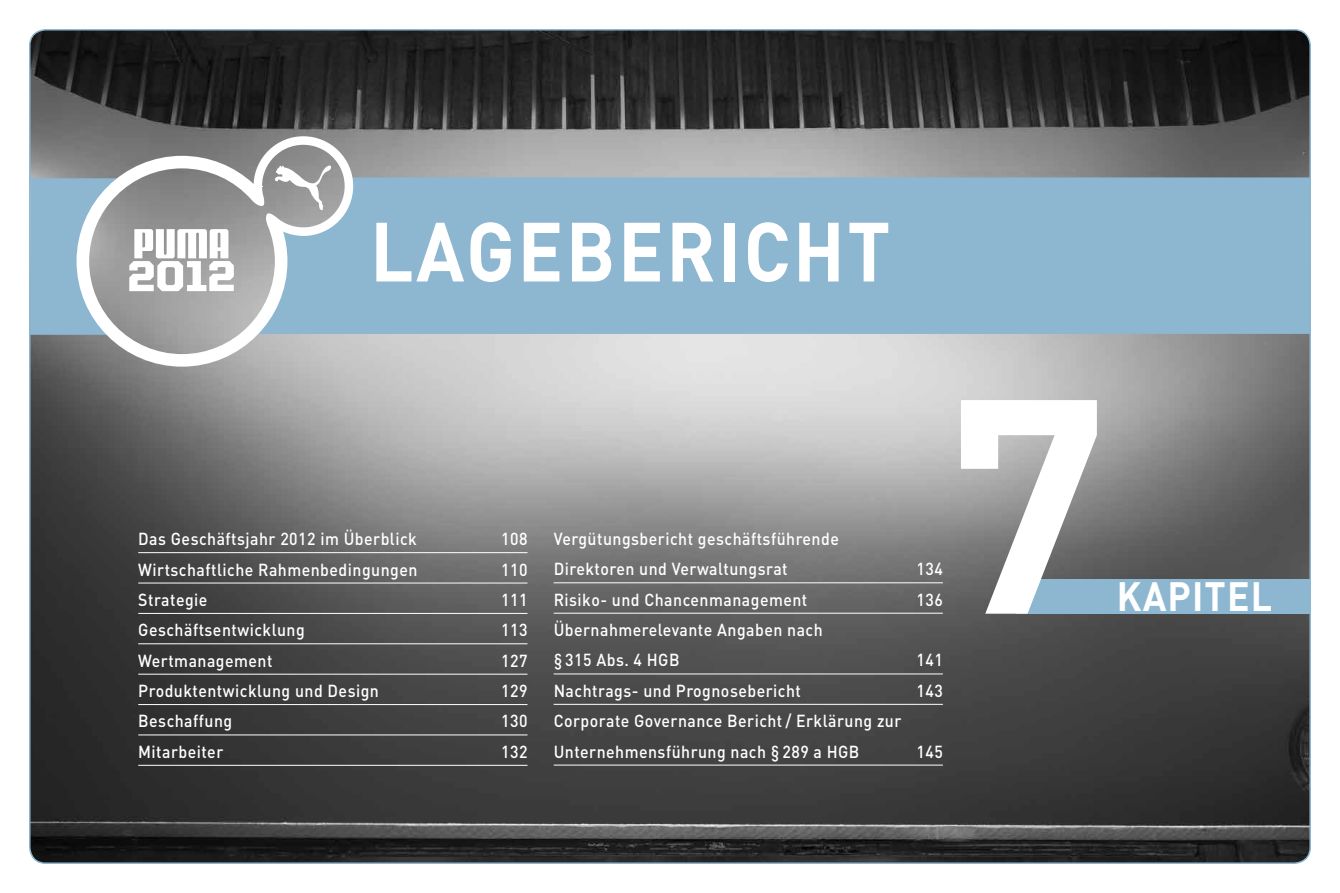
<style>
.page{position:relative;width:1340px;height:893px;background:#fff}
.page>*{position:absolute;margin:0;border:0;box-sizing:border-box;transform-origin:0 0}
.t1{font:700 300px "DIN";color:#fff}
.t2{font:700 82.5px "DIN";letter-spacing:.03em;color:#fff;scale:.92 1}
.t3{font:700 40.5px "DIN";letter-spacing:.03em;color:#fff;scale:.92 1}
.t4{font:500 17.25px/30.5px "DIN";letter-spacing:.03em;color:#fff;scale:.92 1}
</style>
<div class="page">
<img style="left:30px;top:30px;width:1280px;height:833px">
<div style="left:353px;top:177px;width:956px;height:157px;background:#8db6d0"></div>
<hr style="left:138px;top:552px;width:389px;height:1px;background:#fff">
<hr style="left:138px;top:583px;width:389px;height:1px;background:#fff">
<hr style="left:138px;top:613px;width:389px;height:1px;background:#fff">
<hr style="left:138px;top:643px;width:389px;height:1px;background:#fff">
<hr style="left:138px;top:674px;width:389px;height:1px;background:#fff">
<hr style="left:138px;top:704px;width:389px;height:1px;background:#fff">
<hr style="left:138px;top:734px;width:389px;height:1px;background:#fff">
<hr style="left:138px;top:765px;width:389px;height:1px;background:#fff">
<hr style="left:553px;top:582px;width:389px;height:1px;background:#fff">
<hr style="left:553px;top:613px;width:389px;height:1px;background:#fff">
<hr style="left:553px;top:673px;width:389px;height:1px;background:#fff">
<hr style="left:553px;top:704px;width:389px;height:1px;background:#fff">
<hr style="left:553px;top:765px;width:389px;height:1px;background:#fff">
<div style="left:30px;top:178px;width:47px;height:157px;background:#8db6d0"></div>
<svg style="left:77px;top:136px;width:276px;height:231px"></svg>
<svg style="left:262px;top:145px;width:69px;height:65px"></svg>
<div style="left:1016px;top:580px;width:294px;height:34px;background:#8db6d0"></div>
<h2 class="t2" style="left:370px;top:198px;width:567px">LAGEBERICHT</h2>
<p class="t4" style="left:138px;top:523px;width:304px">Das Geschäftsjahr 2012 im Überblick</p>
<p class="t4" style="left:501px;top:523px;width:30px">108</p>
<p class="t4" style="left:138px;top:553px;width:305px">Wirtschaftliche Rahmenbedingungen</p>
<p class="t4" style="left:501px;top:553px;width:30px">110</p>
<p class="t4" style="left:138px;top:584px;width:77px">Strategie</p>
<p class="t4" style="left:501px;top:584px;width:30px">111</p>
<p class="t4" style="left:138px;top:614px;width:182px">Geschäftsentwicklung</p>
<p class="t4" style="left:501px;top:614px;width:30px">113</p>
<p class="t4" style="left:138px;top:645px;width:147px">Wertmanagement</p>
<p class="t4" style="left:501px;top:645px;width:30px">127</p>
<p class="t4" style="left:138px;top:675px;width:263px">Produktentwicklung und Design</p>
<p class="t4" style="left:501px;top:675px;width:30px">129</p>
<p class="t4" style="left:138px;top:705px;width:104px">Beschaffung</p>
<p class="t4" style="left:501px;top:705px;width:30px">130</p>
<p class="t4" style="left:138px;top:736px;width:94px">Mitarbeiter</p>
<p class="t4" style="left:501px;top:736px;width:30px">132</p>
<p class="t4" style="left:553px;top:523px;width:311px">Vergütungsbericht geschäftsführende<br>Direktoren und Verwaltungsrat</p>
<p class="t4" style="left:916px;top:553px;width:30px">134</p>
<p class="t4" style="left:553px;top:584px;width:277px">Risiko- und Chancenmanagement</p>
<p class="t4" style="left:916px;top:584px;width:30px">136</p>
<p class="t4" style="left:553px;top:614px;width:294px">Übernahmerelevante Angaben nach § 315 Abs. 4 HGB</p>
<p class="t4" style="left:916px;top:644px;width:30px">141</p>
<p class="t4" style="left:553px;top:675px;width:270px">Nachtrags- und Prognosebericht</p>
<p class="t4" style="left:916px;top:675px;width:30px">143</p>
<p class="t4" style="left:553px;top:705px;width:379px">Corporate Governance Bericht/ Erklärung zur<br>Unternehmensführung nach § 289 a HGB</p>
<p class="t4" style="left:916px;top:735px;width:30px">145</p>
<h1 class="t1" style="left:945px;top:309px;width:164px">7</h1>
<h3 class="t3" style="left:1116px;top:569px;width:170px">KAPITEL</h3>
</div>
